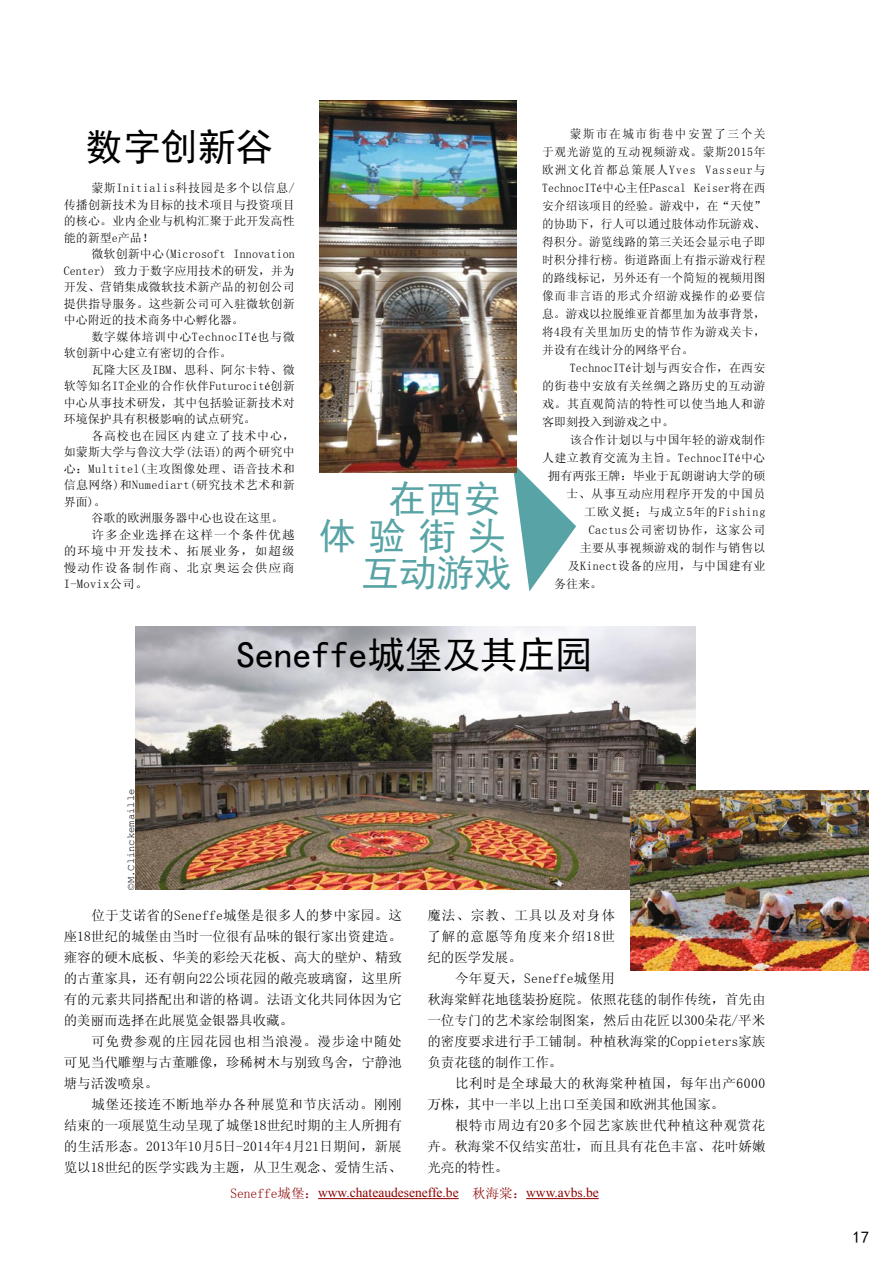
<style>
.page{position:relative;width:893px;height:1263px;background:#fff}
.page>*{position:absolute;margin:0;border:0;box-sizing:border-box;transform-origin:0 0}
.t1{font:37.5px "Sim Hei";color:#000}
.t2{font:37.5px/37.2px "Sim Hei";color:#58a3a5;text-align:right}
.t3{font:16.5px "Sim Hei";color:#000}
.t4{font:13.5px/21px "Sim Sun";color:#000;text-align:justify}
.t5{font:13.5px "Times New Roman";color:#8c0000}
.t6{font:13.5px/21px "Sim Sun";letter-spacing:.045em;color:#000}
.t7{font:12px/18px "Sim Sun";letter-spacing:.025em;color:#000;text-align:justify}
.t8{font:12px/16.5px "Sim Sun";letter-spacing:.045em;color:#000}
.t9{font:12px "Sim Sun";letter-spacing:.085em;color:#000;scale:1.05 1}
.t10{font:12px "Sim Sun";letter-spacing:.005em;color:#000}
.t11{font:12px "Sim Sun";letter-spacing:.065em;color:#000}
.t12{font:12px "Sim Sun";color:#000}
.t13{font:12px "Sim Sun";letter-spacing:.08em;color:#000;scale:1.05 1}
.t14{font:12px "Sim Sun";letter-spacing:.025em;color:#000;scale:1.05 1}
.t15{font:10.5px "Courier New";color:#000}
.s1{font-family:"Sim Sun"}
</style>
<div class="page">
<img style="left:135px;top:626px;width:560px;height:264px">
<img style="left:630px;top:791px;width:238px;height:180px">
<hr style="left:318px;top:1198px;width:141px;height:1px;background:#8c0000">
<hr style="left:526px;top:1198px;width:73px;height:1px;background:#8c0000">
<svg style="left:512px;top:467px;width:64px;height:124px"></svg>
<img style="left:320px;top:101px;width:197px;height:371px">
<h1 class="t1" style="left:86px;top:128px;width:189px">数字创新谷</h1>
<p class="t7" style="left:64px;top:180px;width:233px;line-height:16.5px;text-indent:28px">蒙斯Initialis科技园是多个以信息/传播创新技术为目标的技术项目与投资项目的核心。业内企业与机构汇聚于此开发高性能的新型e产品！</p>
<p class="t7" style="left:64px;top:246px;width:233px;line-height:16.5px;text-indent:28px">微软创新中心(Microsoft Innovation Center) 致力于数字应用技术的研发，并为开发、营销集成微软技术新产品的初创公司提供指导服务。这些新公司可入驻微软创新中心附近的技术商务中心孵化器。</p>
<p class="t8" style="left:64px;top:328px;width:232px;text-indent:28px">数字媒体培训中心TechnocITé也与微软创新中心建立有密切的合作。</p>
<p class="t7" style="left:64px;top:361px;width:233px;line-height:16.5px;text-indent:28px">瓦隆大区及IBM、思科、阿尔卡特、微软等知名IT企业的合作伙伴Futurocité创新中心从事技术研发，其中包括验证新技术对环境保护具有积极影响的试点研究。</p>
<p class="t7" style="left:64px;top:427px;width:233px;line-height:16.5px;text-indent:28px">各高校也在园区内建立了技术中心，如蒙斯大学与鲁汶大学(法语)的两个研究中心：Multitel(主攻图像处理、语音技术和信息网络)和Numediart(研究技术艺术和新界面)。</p>
<p class="t12" style="left:91px;top:512px;width:193px">谷歌的欧洲服务器中心也设在这里。</p>
<p class="t13" style="left:91px;top:528px;width:195px">许多企业选择在这样一个条件优越</p>
<p class="t9" style="left:64px;top:545px;width:221px">的环境中开发技术、拓展业务，如超级</p>
<p class="t9" style="left:64px;top:561px;width:221px">慢动作设备制作商、北京奥运会供应商</p>
<p class="t14" style="left:64px;top:578px;width:82px">I-Movix公司。</p>
<h1 class="t2" style="left:319px;top:480px;width:194px">在西安<br>体验街头互动游戏</h1>
<p class="t7" style="left:542px;top:125px;width:225px;text-indent:28px">蒙斯市在城市街巷中安置了三个关于观光游览的互动视频游戏。蒙斯2015年欧洲文化首都总策展人Yves Vasseur与TechnocITé中心主任Pascal Keiser将在西安介绍该项目的经验。游戏中，在“天使”的协助下，行人可以通过肢体动作玩游戏、得积分。游览线路的第三关还会显示电子即时积分排行榜。街道路面上有指示游戏行程的路线标记，另外还有一个简短的视频用图像而非言语的形式介绍游戏操作的必要信息。游戏以拉脱维亚首都里加为故事背景，将4段有关里加历史的情节作为游戏关卡，并设有在线计分的网络平台。</p>
<p class="t7" style="left:542px;top:359px;width:225px;text-indent:28px">TechnocITé计划与西安合作，在西安的街巷中安放有关丝绸之路历史的互动游戏。其直观简洁的特性可以使当地人和游客即刻投入到游戏之中。</p>
<p class="t7" style="left:570px;top:431px;width:197px">该合作计划以与中国年轻的游戏制作</p>
<p class="t7" style="left:542px;top:449px;width:225px">人建立教育交流为主旨。TechnocITé中心</p>
<p class="t10" style="left:548px;top:470px;width:219px">拥有两张王牌：毕业于瓦朗谢讷大学的硕</p>
<p class="t7" style="left:566px;top:485px;width:201px">士、从事互动应用程序开发的中国员</p>
<p class="t11" style="left:584px;top:506px;width:183px">工欧义挺；与成立5年的Fishing</p>
<p class="t8" style="left:589px;top:521px;width:178px">Cactus公司密切协作，这家公司</p>
<p class="t7" style="left:580px;top:539px;width:187px">主要从事视频游戏的制作与销售以</p>
<p class="t7" style="left:568px;top:557px;width:199px">及Kinect设备的应用，与中国建有业</p>
<p class="t7" style="left:554px;top:575px;width:49px">务往来。</p>
<p class="t15" style="left:124px;top:890px;width:102px;rotate:-90deg">©M.Clinckemaille</p>
<h1 class="t1" style="left:236px;top:636px;width:358px">Seneffe城堡及其庄园</h1>
<p class="t4" style="left:64px;top:905px;width:340px;text-indent:28px">位于艾诺省的Seneffe城堡是很多人的梦中家园。这座18世纪的城堡由当时一位很有品味的银行家出资建造。雍容的硬木底板、华美的彩绘天花板、高大的壁炉、精致的古董家具，还有朝向22公顷花园的敞亮玻璃窗，这里所有的元素共同搭配出和谐的格调。法语文化共同体因为它的美丽而选择在此展览金银器具收藏。</p>
<p class="t4" style="left:64px;top:1031px;width:340px;text-indent:28px">可免费参观的庄园花园也相当浪漫。漫步途中随处可见当代雕塑与古董雕像，珍稀树木与别致鸟舍，宁静池塘与活泼喷泉。</p>
<p class="t4" style="left:64px;top:1094px;width:340px;text-indent:28px">城堡还接连不断地举办各种展览和节庆活动。刚刚结束的一项展览生动呈现了城堡18世纪时期的主人所拥有的生活形态。2013年10月5日-2014年4月21日期间，新展览以18世纪的医学实践为主题，从卫生观念、爱情生活、</p>
<p class="t4" style="left:427px;top:905px;width:189px">魔法、宗教、工具以及对身体了解的意愿等角度来介绍18世纪的医学发展。</p>
<p class="t4" style="left:427px;top:968px;width:340px;text-align:left;text-indent:28px">今年夏天，Seneffe城堡用<br>秋海棠鲜花地毯装扮庭院。依照花毯的制作传统，首先由一位专门的艺术家绘制图案，然后由花匠以300朵花/平米的密度要求进行手工铺制。种植秋海棠的Coppieters家族负责花毯的制作工作。</p>
<p class="t6" style="left:427px;top:1073px;width:339px;text-indent:28px">比利时是全球最大的秋海棠种植国，每年出产6000万株，其中一半以上出口至美国和欧洲其他国家。</p>
<p class="t4" style="left:427px;top:1115px;width:340px;text-indent:28px">根特市周边有20多个园艺家族世代种植这种观赏花卉。秋海棠不仅结实茁壮，而且具有花色丰富、花叶娇嫩光亮的特性。</p>
<p class="t5" style="left:230px;top:1183px;width:370px"><span class="s1">Seneffe城堡：</span>www.chateaudeseneffe.be <span class="s1">秋海棠：</span>www.avbs.be</p>
<h2 class="t3" style="left:853px;top:1228px;width:18px">17</h2>
</div>
